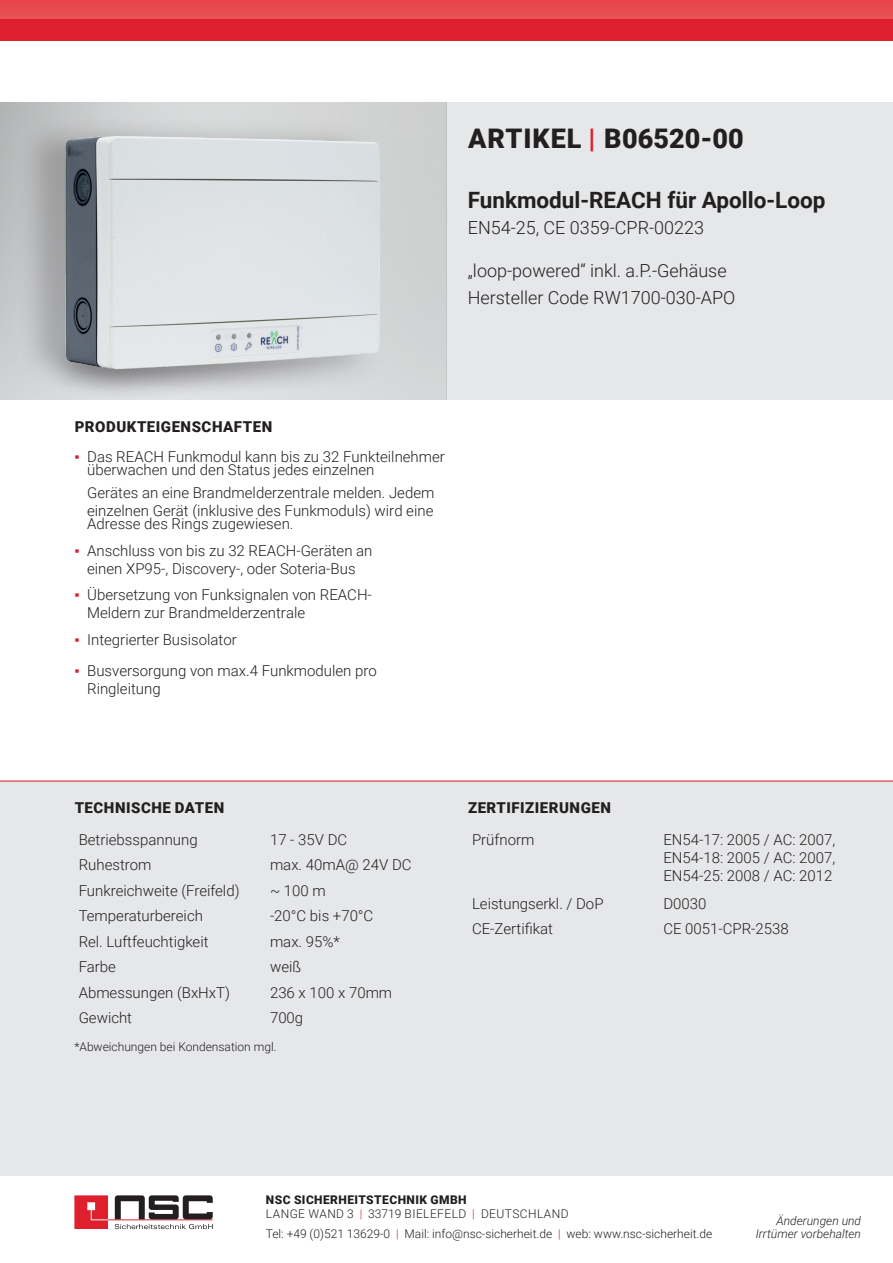
<style>
.page{position:relative;width:893px;height:1263px;background:#fff}
.page>*{position:absolute;margin:0;border:0;box-sizing:border-box;transform-origin:0 0}
.t1{font:900 27px "Roboto";letter-spacing:.015em;color:#231f20}
.t2{font:700 22.5px "Roboto";color:#231f20}
.t3{font:300 18px/27px "Roboto";color:#231f20}
.t4{font:300 15px/18px "Roboto";color:#231f20}
.t5{font:900 15px "Roboto";letter-spacing:.035em;color:#231f20}
.t6{font:300 12px "Roboto";color:#231f20}
.t7{font:300 12px/13.5px "Roboto";letter-spacing:.035em;color:#231f20}
.t8{font:italic 300 12px/13.5px "Roboto";color:#231f20;text-align:right}
.s1{color:#df1f2e}
.s2{font-family:"Arial Narrow";font-weight:400;color:#df1f2e}
.s3{font-weight:900}
</style>
<div class="page">
<div style="left:0;top:781px;width:893px;height:395px;background:#e6e7e9"></div>
<div style="left:446px;top:102px;width:447px;height:298px;background:#e6e7e9"></div>
<hr style="left:0;top:781px;width:893px;height:1px;background:#df1f2e">
<div style="left:0;top:0;width:893px;height:40px;background:#df1f2e"></div>
<div style="left:0;top:0;width:893px;height:19px;background:#e64b4e"></div>
<svg style="left:74px;top:1195px;width:139px;height:34px"></svg>
<div style="left:16px;top:114px;width:361px;height:279px;background:#231f20;opacity:.25"></div>
<img style="left:58px;top:127px;width:330px;height:210px">
<div style="left:43px;top:337px;width:347px;height:63px;background:#231f20;opacity:.75"></div>
<img style="left:58px;top:352px;width:330px;height:23px">
<h1 class="t1" style="left:468px;top:119px;width:277px">ARTIKEL <span class="s1">|</span> B06520-00</h1>
<h2 class="t2" style="left:468px;top:184px;width:359px">Funkmodul-REACH für Apollo-Loop</h2>
<p class="t3" style="left:468px;top:214px;width:238px">EN54-25, CE 0359-CPR-00223</p>
<p class="t3" style="left:468px;top:256px;width:269px">„loop-powered“ inkl. a.P.-Gehäuse<br>Hersteller Code RW1700-030-APO</p>
<p class="t5" style="left:75px;top:416px;width:199px">PRODUKTEIGENSCHAFTEN</p>
<p class="t4" style="left:87px;top:449px;width:359px;line-height:13.5px;text-indent:-13px"><span class="s2">▪</span> Das REACH Funkmodul kann bis zu 32 Funkteilnehmer überwachen und den Status jedes einzelnen</p>
<p class="t4" style="left:87px;top:483px;width:349px">Gerätes an eine Brandmelderzentrale melden. Jedem einzelnen Gerät (inklusive des Funkmoduls) wird eine</p>
<p class="t4" style="left:87px;top:514px;width:208px">Adresse des Rings zugewiesen.</p>
<p class="t4" style="left:74px;top:541px;width:300px;text-align:center"><span class="s2">▪</span> Anschluss von bis zu 32 REACH-Geräten an einen XP95-, Discovery-, oder Soteria-Bus</p>
<p class="t4" style="left:87px;top:585px;width:286px;text-indent:-13px"><span class="s2">▪</span> Übersetzung von Funksignalen von REACH-<br>Meldern zur Brandmelderzentrale</p>
<p class="t4" style="left:74px;top:630px;width:164px"><span class="s2">▪</span> Integrierter Busisolator</p>
<p class="t4" style="left:87px;top:661px;width:291px;text-indent:-13px"><span class="s2">▪</span> Busversorgung von max.4 Funkmodulen pro<br>Ringleitung</p>
<p class="t5" style="left:75px;top:797px;width:151px">TECHNISCHE DATEN</p>
<p class="t5" style="left:468px;top:797px;width:144px">ZERTIFIZIERUNGEN</p>
<p class="t4" style="left:79px;top:830px;width:121px">Betriebsspannung</p>
<p class="t4" style="left:270px;top:830px;width:79px">17 - 35V DC</p>
<p class="t4" style="left:79px;top:855px;width:74px">Ruhestrom</p>
<p class="t4" style="left:270px;top:855px;width:143px">max. 40mA@ 24V DC</p>
<p class="t4" style="left:79px;top:881px;width:162px">Funkreichweite (Freifeld)</p>
<p class="t4" style="left:270px;top:881px;width:57px">~ 100 m</p>
<p class="t4" style="left:79px;top:906px;width:126px">Temperaturbereich</p>
<p class="t4" style="left:270px;top:906px;width:105px">-20°C bis +70°C</p>
<p class="t4" style="left:79px;top:932px;width:131px">Rel. Luftfeuchtigkeit</p>
<p class="t4" style="left:270px;top:932px;width:71px">max. 95%*</p>
<p class="t4" style="left:79px;top:957px;width:39px">Farbe</p>
<p class="t4" style="left:270px;top:957px;width:33px">weiß</p>
<p class="t4" style="left:79px;top:983px;width:153px">Abmessungen (BxHxT)</p>
<p class="t4" style="left:270px;top:983px;width:124px">236 x 100 x 70mm</p>
<p class="t4" style="left:79px;top:1008px;width:55px">Gewicht</p>
<p class="t4" style="left:270px;top:1008px;width:35px">700g</p>
<p class="t6" style="left:74px;top:1038px;width:204px">*Abweichungen bei Kondensation mgl.</p>
<p class="t4" style="left:472px;top:830px;width:64px">Prüfnorm</p>
<p class="t4" style="left:663px;top:830px;width:173px;text-align:justify">EN54-17: 2005 / AC: 2007, EN54-18: 2005 / AC: 2007, EN54-25: 2008 / AC: 2012</p>
<p class="t4" style="left:472px;top:894px;width:133px">Leistungserkl. / DoP</p>
<p class="t4" style="left:663px;top:894px;width:45px">D0030</p>
<p class="t4" style="left:472px;top:919px;width:82px">CE-Zertifikat</p>
<p class="t4" style="left:663px;top:919px;width:127px">CE 0051-CPR-2538</p>
<p class="t7" style="left:266px;top:1193px;width:304px"><span class="s3">NSC SICHERHEITSTECHNIK GMBH<br></span>LANGE WAND 3 <span class="s1">|</span> 33719 BIELEFELD <span class="s1">|</span> DEUTSCHLAND</p>
<p class="t6" style="left:266px;top:1225px;width:448px">Tel: +49 (0)521 13629-0 <span class="s1">|</span> Mail: info@nsc-sicherheit.de <span class="s1">|</span> web: www.nsc-sicherheit.de</p>
<p class="t8" style="left:756px;top:1213px;width:107px">Änderungen und<br>Irrtümer vorbehalten</p>
</div>
